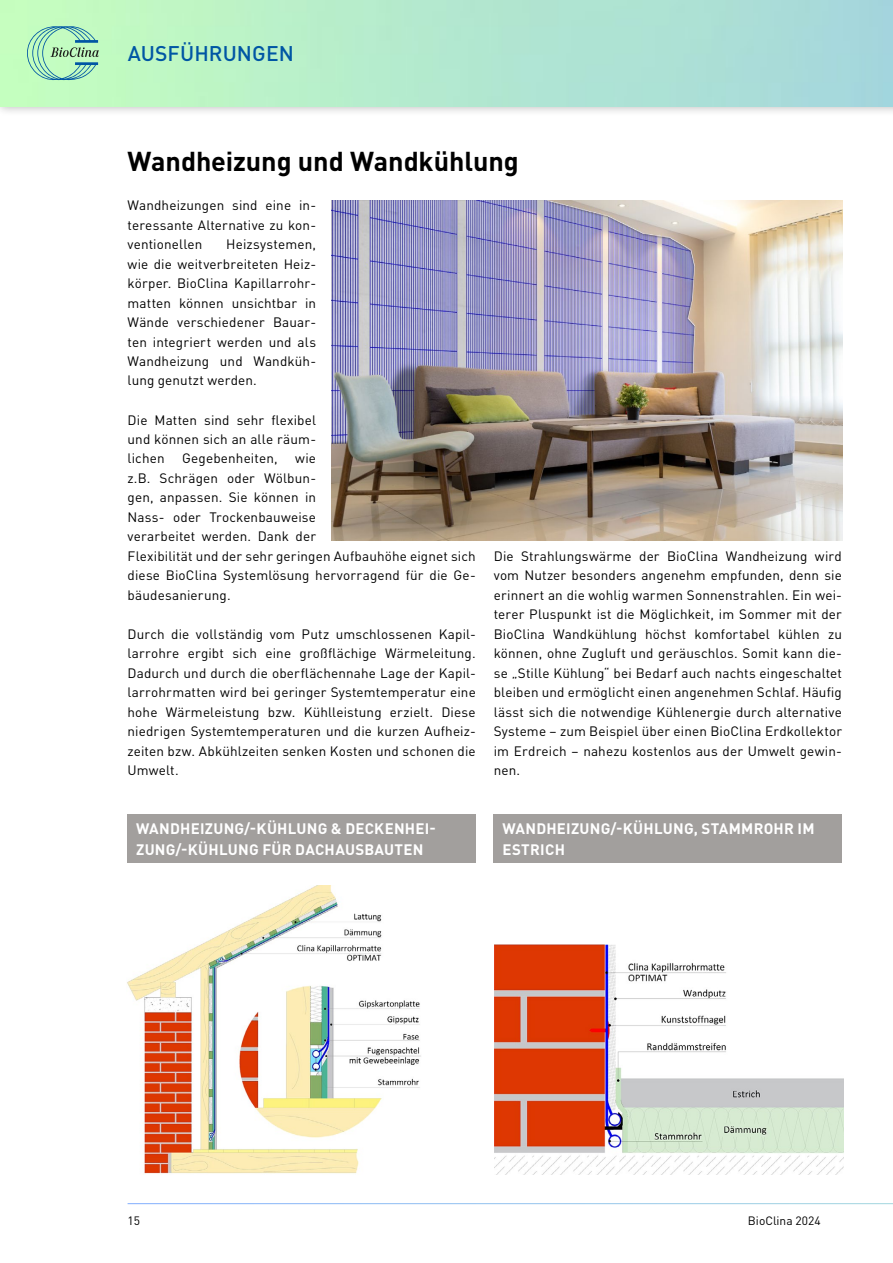
<style>
.page{position:relative;width:893px;height:1263px;background:#fff}
.page>*{position:absolute;margin:0;border:0;box-sizing:border-box;transform-origin:0 0}
.t1{font:700 27px "DIN Pro";letter-spacing:-.005em;color:#000}
.t2{font:500 21px "DIN Pro";letter-spacing:.005em;color:#0056a4}
.t3{font:700 15px/21px "DIN Pro";letter-spacing:.015em;color:#fff}
.t4{font:13.5px/19.5px "DIN Pro";letter-spacing:.01em;color:#000;text-align:justify}
.t5{font:12px "DIN Pro";color:#000}
</style>
<div class="page">
<div style="left:0;top:0;width:893px;height:117px;background:#000;opacity:.25"></div>
<img style="left:0;top:0;width:893px;height:106px">
<svg style="left:27px;top:26px;width:72px;height:54px;background:#9edab5"></svg>
<div style="left:128px;top:814px;width:348px;height:49px;background:#a29f9d"></div>
<div style="left:494px;top:814px;width:348px;height:49px;background:#a29f9d"></div>
<img style="left:332px;top:200px;width:510px;height:340px">
<img style="left:494px;top:945px;width:350px;height:229px">
<img style="left:127px;top:885px;width:294px;height:289px">
<h2 class="t2" style="left:128px;top:39px;width:168px">AUSFÜHRUNGEN</h2>
<h1 class="t1" style="left:128px;top:143px;width:393px">Wandheizung und Wandkühlung</h1>
<p class="t4" style="left:128px;top:195px;width:190px">Wandheizungen sind eine in&shy;teressante Alternative zu kon&shy;ventionellen</p>
<p class="t4" style="left:128px;top:234px;width:190px;text-indent:99px">Heizsystemen, wie die weitverbreiteten Heiz&shy;körper. BioClina Kapillarrohr&shy;matten können unsichtbar in Wände verschiedener Bauar&shy;ten integriert werden und als Wandheizung und Wandküh&shy;lung genutzt werden.</p>
<p class="t4" style="left:128px;top:409px;width:190px">Die Matten sind sehr flexibel und können sich an alle räum&shy;lichen</p>
<p class="t4" style="left:182px;top:448px;width:97px">Gegebenheiten,</p>
<p class="t4" style="left:128px;top:448px;width:350px;text-align:left;text-indent:168px">wie<br>z.B. Schrägen oder Wölbun-<br>gen, anpassen. Sie können in<br>Nass- oder Trockenbauweise<br>verarbeitet werden. Dank der<br>Flexibilität und der sehr geringen Aufbauhöhe eignet sich diese BioClina Systemlösung hervorragend für die Ge&shy;bäudesanierung.</p>
<p class="t4" style="left:128px;top:624px;width:350px">Durch die vollständig vom Putz umschlossenen Kapil&shy;larrohre ergibt sich eine großflächige Wärmeleitung.<br>Dadurch und durch die oberflächennahe Lage der Kapil&shy;larrohrmatten wird bei geringer Systemtemperatur eine hohe Wärmeleistung bzw. Kühlleistung erzielt. Diese niedrigen Systemtemperaturen und die kurzen Aufheiz&shy;zeiten bzw. Abkühlzeiten senken Kosten und schonen die Umwelt.</p>
<p class="t4" style="left:494px;top:546px;width:350px">Die Strahlungswärme der BioClina Wandheizung wird vom Nutzer besonders angenehm empfunden, denn sie erinnert an die wohlig warmen Sonnenstrahlen. Ein wei&shy;terer Pluspunkt ist die Möglichkeit, im Sommer mit der BioClina Wandkühlung höchst komfortabel kühlen zu können, ohne Zugluft und geräuschlos. Somit kann die&shy;se „Stille Kühlung“ bei Bedarf auch nachts eingeschaltet bleiben und ermöglicht einen angenehmen Schlaf. Häufig lässt sich die notwendige Kühlenergie durch alternative Systeme – zum Beispiel über einen BioClina Erdkollektor im Erdreich – nahezu kostenlos aus der Umwelt gewin&shy;nen.</p>
<p class="t3" style="left:136px;top:817px;width:301px">WANDHEIZUNG/-KÜHLUNG &amp; DECKENHEI-<br>ZUNG/-KÜHLUNG FÜR DACHAUSBAUTEN</p>
<p class="t3" style="left:502px;top:817px;width:314px">WANDHEIZUNG/-KÜHLUNG, STAMMROHR IM<br>ESTRICH</p>
<p class="t5" style="left:128px;top:1212px;width:14px">15</p>
<p class="t5" style="left:748px;top:1212px;width:74px">BioClina 2024</p>
</div>
